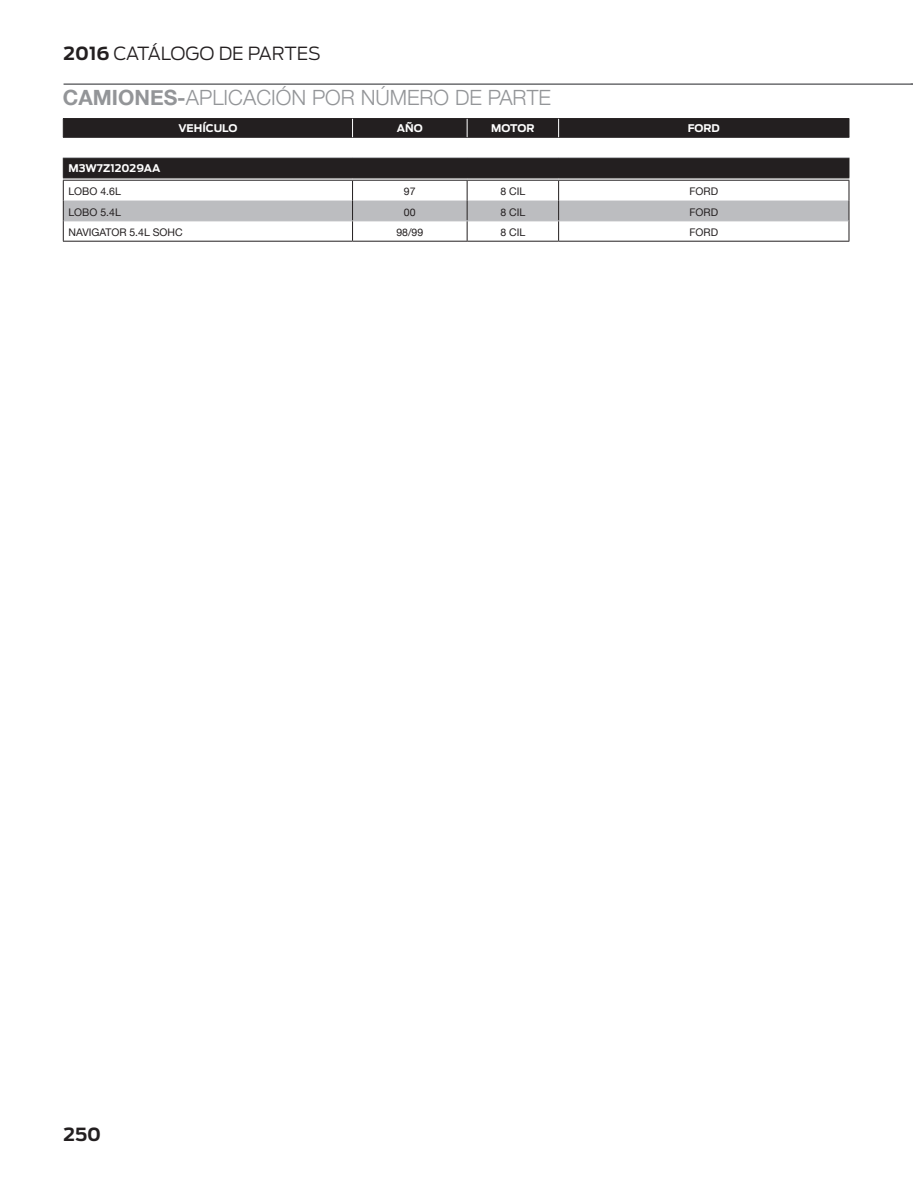
<style>
.page{position:relative;width:913px;height:1189px;background:#fff}
.page>*{position:absolute;margin:0;border:0;box-sizing:border-box;transform-origin:0 0}
.t1{font:300 21px "Helvetica Neue";color:#939598}
.t2{font:300 18px "Ford Antenna";letter-spacing:-.015em;color:#231f20}
.t3{font:700 18px "Ford Antenna";color:#231f20}
.t4{font:10.5px "Helvetica Neue";color:#231f20}
.HEADER_tablas{font:700 10.5px "Antenna";color:#fff}
.s1{font-weight:700}
</style>
<div class="page">
<hr style="left:64px;top:83px;width:848px;height:2px;background:#6c6d70">
<div style="left:64px;top:119px;width:784px;height:18px;background:#231f20"></div>
<hr style="left:63px;top:118px;width:289px;height:1px;background:#231f20">
<svg style="left:63px;top:119px;width:1px;height:18px"></svg>
<hr style="left:352px;top:118px;width:115px;height:1px;background:#231f20">
<hr style="left:467px;top:118px;width:91px;height:1px;background:#231f20">
<hr style="left:558px;top:118px;width:291px;height:1px;background:#231f20">
<svg style="left:848px;top:119px;width:1px;height:18px"></svg>
<hr style="left:63px;top:157px;width:289px;height:1px;background:#bcbdc0">
<hr style="left:352px;top:157px;width:115px;height:1px;background:#bcbdc0">
<hr style="left:467px;top:157px;width:91px;height:1px;background:#bcbdc0">
<hr style="left:558px;top:157px;width:291px;height:1px;background:#bcbdc0">
<hr style="left:63px;top:137px;width:289px;height:1px;background:#231f20">
<hr style="left:352px;top:137px;width:115px;height:1px;background:#231f20">
<hr style="left:467px;top:137px;width:91px;height:1px;background:#231f20">
<hr style="left:558px;top:137px;width:291px;height:1px;background:#231f20">
<svg style="left:352px;top:119px;width:1px;height:18px"></svg>
<svg style="left:467px;top:119px;width:1px;height:18px"></svg>
<svg style="left:558px;top:119px;width:1px;height:18px"></svg>
<hr style="left:63px;top:241px;width:289px;height:1px;background:#231f20">
<hr style="left:352px;top:241px;width:115px;height:1px;background:#231f20">
<hr style="left:467px;top:241px;width:91px;height:1px;background:#231f20">
<hr style="left:558px;top:241px;width:291px;height:1px;background:#231f20">
<svg style="left:63px;top:158px;width:786px;height:83px"></svg>
<hr style="left:64px;top:221px;width:288px;height:1px;background:#bcbdc0">
<hr style="left:352px;top:221px;width:115px;height:1px;background:#bcbdc0">
<hr style="left:467px;top:221px;width:91px;height:1px;background:#bcbdc0">
<hr style="left:558px;top:221px;width:290px;height:1px;background:#bcbdc0">
<hr style="left:63px;top:180px;width:289px;height:1px;background:#231f20">
<hr style="left:352px;top:180px;width:115px;height:1px;background:#231f20">
<hr style="left:467px;top:180px;width:91px;height:1px;background:#231f20">
<hr style="left:558px;top:180px;width:291px;height:1px;background:#231f20">
<h2 class="t2" style="left:64px;top:39px;width:259px"><span class="s1">2016</span> CATÁLOGO DE PARTES</h2>
<p class="t1" style="left:63px;top:80px;width:489px"><span class="s1">CAMIONES-</span>APLICACIÓN POR NÚMERO DE PARTE</p>
<p class="HEADER_tablas" style="left:68px;top:162px;width:94px">M3W7Z12029AA</p>
<p class="HEADER_tablas" style="left:178px;top:122px;width:61px">VEHÍCULO</p>
<p class="HEADER_tablas" style="left:397px;top:122px;width:27px">AÑO</p>
<p class="HEADER_tablas" style="left:491px;top:122px;width:45px">MOTOR</p>
<p class="HEADER_tablas" style="left:687px;top:122px;width:34px">FORD</p>
<p class="t4" style="left:68px;top:184px;width:54px">LOBO 4.6L</p>
<p class="t4" style="left:404px;top:184px;width:13px">97</p>
<p class="t4" style="left:500px;top:184px;width:26px">8 CIL</p>
<p class="t4" style="left:689px;top:184px;width:30px">FORD</p>
<p class="t4" style="left:68px;top:204px;width:54px">LOBO 5.4L</p>
<p class="t4" style="left:404px;top:204px;width:13px">00</p>
<p class="t4" style="left:500px;top:204px;width:26px">8 CIL</p>
<p class="t4" style="left:689px;top:204px;width:30px">FORD</p>
<p class="t4" style="left:68px;top:225px;width:116px">NAVIGATOR 5.4L SOHC</p>
<p class="t4" style="left:396px;top:225px;width:28px">98/99</p>
<p class="t4" style="left:500px;top:225px;width:26px">8 CIL</p>
<p class="t4" style="left:689px;top:225px;width:30px">FORD</p>
<h2 class="t3" style="left:64px;top:1117px;width:39px">250</h2>
</div>
